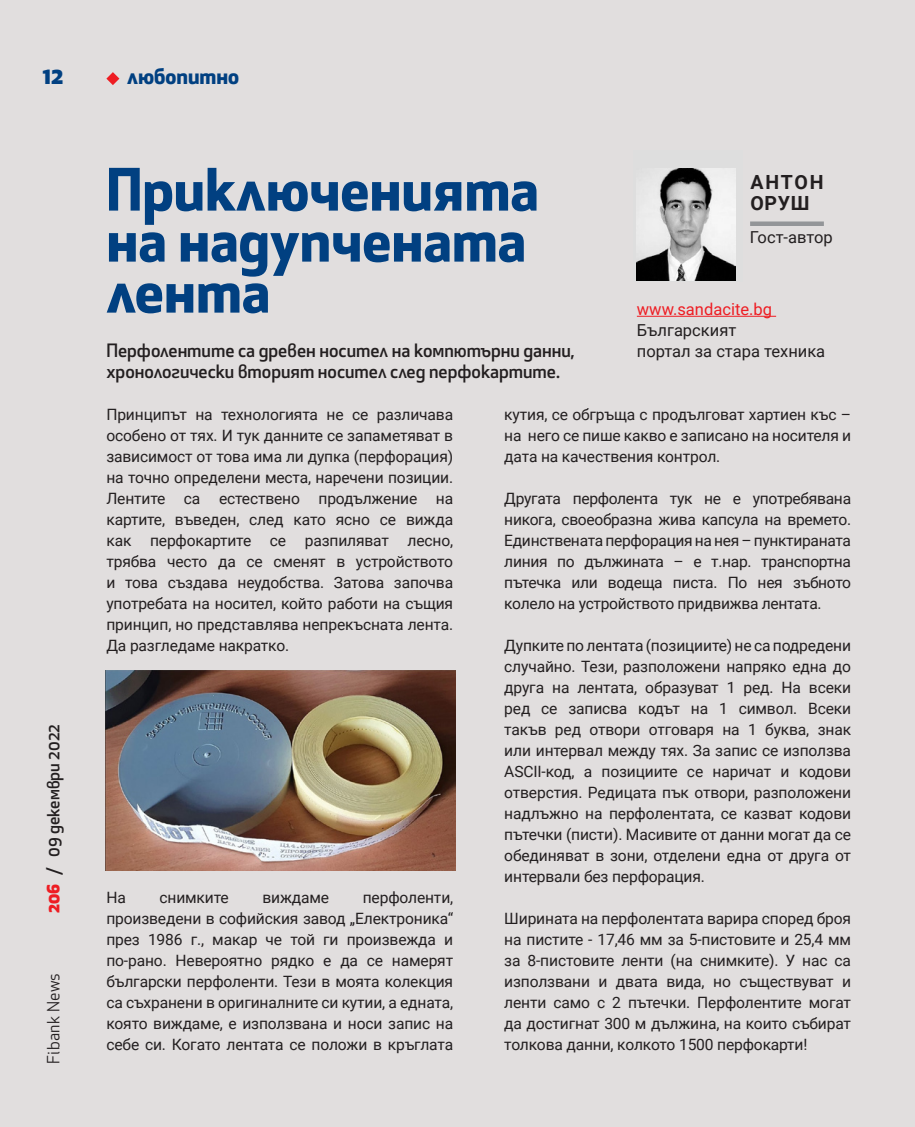
<style>
.page{position:relative;width:915px;height:1127px;background:#fff}
.page>*{position:absolute;margin:0;border:0;box-sizing:border-box;transform-origin:0 0}
.t1{font:700 57px/51px "Apex Bg";color:#014081}
.t2{font:800 22.5px "Apex Bg";color:#014081}
.Section{font:700 21px "Apex Bg";color:#014081}
.Body{font:700 19.5px/21px "Roboto";letter-spacing:.08em;color:#231f20}
.Leading{font:500 18px/21px "Apex Bg";color:#231f20}
.Body-2{font:16.5px/21px "Roboto";color:#231f20}
.t3{font:500 16.5px "Apex Bg";color:#231f20}
.Body_-_No_Align{font:16.5px "Roboto";color:#231f20}
.t4{font:16.5px "Apex Bg";letter-spacing:.02em;color:#231f20}
.Body-3{font:15.6px/21px "Roboto";letter-spacing:-.01em;color:#231f20;text-align:justify}
.s1{font-weight:800;color:#ee1d23}
.s2{color:#ee1d23}
</style>
<div class="page">
<div style="left:0;top:0;width:914px;height:1127px;background:#e1dede"></div>
<div style="left:749px;top:221px;width:74px;height:5px;background:#939598"></div>
<hr style="left:636px;top:316px;width:139px;height:1px;background:#ee1d23">
<svg style="left:636px;top:168px;width:100px;height:113px"></svg>
<svg style="left:106px;top:72px;width:13px;height:13px"></svg>
<img style="left:106px;top:671px;width:349px;height:200px">
<h2 class="t2" style="left:43px;top:60px;width:22px">12</h2>
<p class="t3" style="left:42px;top:913px;width:191px;rotate:-90deg"><span class="s1">206</span> / 09 декември 2022</p>
<p class="t4" style="left:43px;top:1064px;width:93px;rotate:-90deg">Fibank News</p>
<p class="Section" style="left:127px;top:61px;width:113px">любопитно</p>
<p class="t1" style="left:106px;top:162px;width:434px">Приключенията на надупчената лента</p>
<p class="Leading" style="left:106px;top:340px;width:470px">Перфолентите са древен носител на компютърни данни, хронологически вторият носител след перфокартите.</p>
<p class="Body-3" style="left:106px;top:403px;width:348px">Принципът на технологията не се различава особено от тях. И тук данните се запаметяват в зависимост от това има ли дупка (перфорация) на точно определени места, наречени позиции.<br>Лентите са естествено продължение на картите, въведен, след като ясно се вижда как перфокартите се разпиляват лесно, трябва често да се сменят в устройството и това създава неудобства. Затова започва употребата на носител, който работи на същия принцип, но представлява непрекъсната лента.<br>Да разгледаме накратко.</p>
<p class="Body" style="left:750px;top:171px;width:75px">АНТОН<br>ОРУШ</p>
<p class="Body_-_No_Align" style="left:749px;top:226px;width:84px">Гост-автор</p>
<p class="Body-2" style="left:636px;top:298px;width:190px"><span class="s2">www.sandacite.bg<br></span>Българският<br>портал за стара техника</p>
<p class="Body-3" style="left:504px;top:403px;width:348px">кутия, се обгръща с продълговат хартиен къс – на него се пише какво е записано на носителя и дата на качествения контрол.</p>
<p class="Body-3" style="left:504px;top:487px;width:348px">Другата перфолента тук не е употребявана никога, своеобразна жива капсула на времето.<br>Единствената перфорация на нея – пунктираната линия по дължината – е т.нар. транспортна пътечка или водеща писта. По нея зъбното колело на устройството придвижва лентата.</p>
<p class="Body-3" style="left:504px;top:634px;width:348px">Дупките по лентата (позициите) не са подредени случайно. Тези, разположени напряко една до друга на лентата, образуват 1 ред. На всеки ред се записва кодът на 1 символ. Всеки такъв ред отвори отговаря на 1 буква, знак или интервал между тях. За запис се използва ASCII-код, а позициите се наричат и кодови отверстия. Редицата пък отвори, разположени надлъжно на перфолентата, се казват кодови пътечки (писти). Масивите от данни могат да се обединяват в зони, отделени една от друга от интервали без перфорация.</p>
<p class="Body-3" style="left:504px;top:907px;width:348px">Ширината на перфолентата варира според броя на пистите - 17,46 мм за 5-пистовите и 25,4 мм за 8-пистовите ленти (на снимките). У нас са използвани и двата вида, но съществуват и ленти само с 2 пътечки. Перфолентите могат да достигнат 300 м дължина, на които събират толкова данни, колкото 1500 перфокарти!</p>
<p class="Body-3" style="left:106px;top:886px;width:348px;text-indent:256px">перфоленти, произведени в софийския завод „Електроника“ през 1986 г., макар че той ги произвежда и по-рано. Невероятно рядко е да се намерят български перфоленти. Тези в моята колекция са съхранени в оригиналните си кутии, а едната, която виждаме, е използвана и носи запис на себе си. Когато лентата се положи в кръглата</p>
<p class="Body-3" style="left:106px;top:886px;width:21px">На</p>
<p class="Body-3" style="left:159px;top:886px;width:71px">снимките</p>
<p class="Body-3" style="left:262px;top:886px;width:68px">виждаме</p>
</div>
